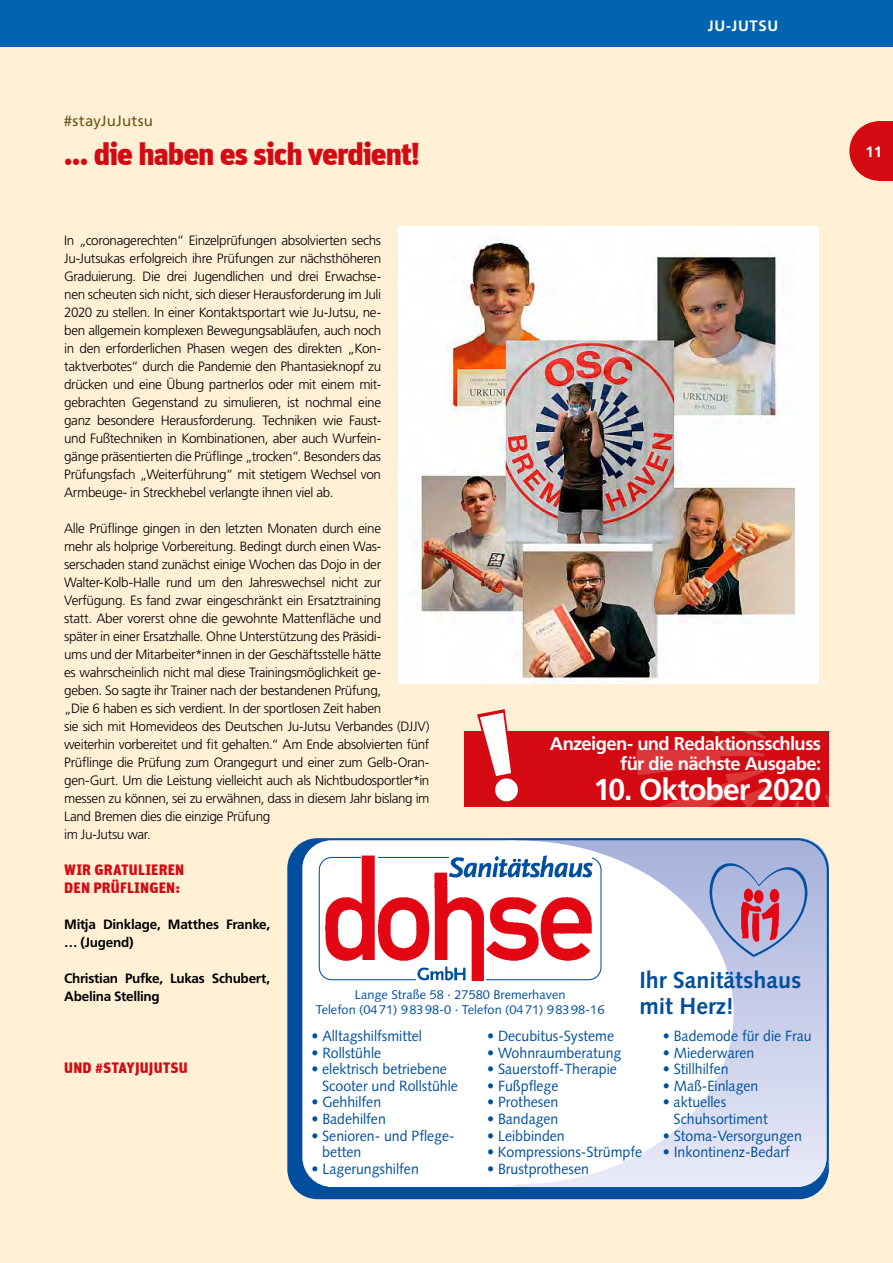
<style>
.page{position:relative;width:893px;height:1263px;background:#fff}
.page>*{position:absolute;margin:0;border:0;box-sizing:border-box;transform-origin:0 0}
.t1{font:900 31.5px "Unit";letter-spacing:-.035em;color:#d50911}
.t2{font:700 30.15px "Frutiger LT Std";letter-spacing:-.035em;color:#fff}
.t3{font:700 23.4px/25.5px "Syntax";color:#004f9f}
.t4{font:700 18.45px/20.1px "Frutiger LT Std";letter-spacing:-.03em;color:#fff;text-align:right}
.t5{font:900 15px/18px "Unit";letter-spacing:.01em;color:#d50911}
.t6{font:700 15px "Frutiger LT Std";letter-spacing:.045em;color:#fff}
.t7{font:15px "Frutiger LT Std";letter-spacing:.015em;color:#695819}
.t8{font:14.85px/16.5px "Syntax";color:#004f9f;scale:.95 1}
.t9{font:300 13.5px/18px "Frutiger LT Std";letter-spacing:-.025em;color:#000;text-align:justify}
.t10{font:700 13.5px/18px "Frutiger LT Std";letter-spacing:-.02em;color:#000}
.t11{font:12.75px/14.9px "Syntax";color:#004f9f;text-align:center}
</style>
<div class="page">
<div style="left:0;top:47px;width:893px;height:1216px;background:#fff0d6"></div>
<div style="left:0;top:0;width:893px;height:47px;background:#0064b0"></div>
<svg style="left:849px;top:121px;width:29px;height:60px;background:#df4040"></svg>
<div style="left:878px;top:121px;width:15px;height:60px;background:#d50911"></div>
<img style="left:398px;top:227px;width:420px;height:456px">
<div style="left:287px;top:838px;width:542px;height:361px;background:#004f9f;border-radius:30px"></div>
<svg style="left:299px;top:838px;width:530px;height:351px;background:#c9d2e9"></svg>
<div style="left:304px;top:840px;width:430px;height:344px;background:#fff;border-radius:50%"></div>
<svg style="left:319px;top:857px;width:282px;height:122px"></svg>
<img style="left:324px;top:854px;width:270px;height:128px">
<img style="left:708px;top:862px;width:102px;height:98px">
<div style="left:464px;top:731px;width:365px;height:76px;background:#d50911"></div>
<svg style="left:636px;top:731px;width:193px;height:76px"></svg>
<svg style="left:477px;top:709px;width:41px;height:93px"></svg>
<p class="t7" style="left:64px;top:112px;width:91px">#stayJuJutsu</p>
<h1 class="t1" style="left:64px;top:134px;width:358px">… die haben es sich verdient!</h1>
<p class="t6" style="left:702px;top:17px;width:77px">SENIOREN</p>
<p class="t6" style="left:708px;top:17px;width:72px">JU-JUTSU</p>
<p class="t9" style="left:64px;top:231px;width:318px">In „coronagerechten“ Einzelprüfungen absolvierten sechs Ju-Jutsukas erfolgreich ihre Prüfungen zur nächsthöheren Graduierung. Die drei Jugendlichen und drei Erwachse&shy;nen scheuten sich nicht, sich dieser Herausforderung im Juli 2020 zu stellen. In einer Kontaktsportart wie Ju-Jutsu, ne&shy;ben allgemein komplexen Bewegungsabläufen, auch noch in den erforderlichen Phasen wegen des direkten „Kon&shy;taktverbotes“ durch die Pandemie den Phantasieknopf zu drücken und eine Übung partnerlos oder mit einem mit&shy;gebrachten Gegenstand zu simulieren, ist nochmal eine ganz besondere Herausforderung. Techniken wie Faust&shy;und Fußtechniken in Kombinationen, aber auch Wurfein&shy;gänge präsentierten die Prüflinge „trocken“. Besonders das Prüfungsfach „Weiterführung“ mit stetigem Wechsel von Armbeuge- in Streckhebel verlangte ihnen viel ab.</p>
<p class="t9" style="left:64px;top:519px;width:367px;text-align:left">Alle Prüflinge gingen in den letzten Monaten durch eine<br>mehr als holprige Vorbereitung. Bedingt durch einen Was&shy;serschaden stand zunächst einige Wochen das Dojo in der Walter-Kolb-Halle rund um den Jahreswechsel nicht zur Verfügung. Es fand zwar eingeschränkt ein Ersatztraining<br>statt. Aber vorerst ohne die gewohnte Mattenfläche und<br>später in einer Ersatzhalle. Ohne Unterstützung des Präsidi-<br>ums und der Mitarbeiter*innen in der Geschäftsstelle hätte<br>es wahrscheinlich nicht mal diese Trainingsmöglichkeit ge-<br>geben. So sagte ihr Trainer nach der bestandenen Prüfung,<br>„Die 6 haben es sich verdient. In der sportlosen Zeit haben<br>sie sich mit Homevideos des Deutschen Ju-Jutsu Verbandes (DJJV) weiterhin vorbereitet und fit gehalten.“ Am Ende absolvierten fünf Prüflinge die Prüfung zum Orangegurt und einer zum Gelb-Oran&shy;gen-Gurt. Um die Leistung vielleicht auch als Nichtbudosportler*in messen zu können, sei zu erwähnen, dass in diesem Jahr bislang im Land Bremen dies die einzige Prüfung<br>im Ju-Jutsu war.</p>
<p class="t5" style="left:64px;top:860px;width:122px">WIR GRATULIEREN<br>DEN PRÜFLINGEN:</p>
<p class="t10" style="left:64px;top:915px;width:208px">Mitja Dinklage, Matthes Franke, … (Jugend)</p>
<p class="t10" style="left:64px;top:969px;width:208px">Christian Pufke, Lukas Schubert,<br>Abelina Stelling</p>
<h3 class="t4" style="left:550px;top:734px;width:273px">Anzeigen- und Redaktionsschluss für die nächste Ausgabe:</h3>
<h2 class="t2" style="left:593px;top:772px;width:229px">10. Oktober 2020</h2>
<h3 class="t3" style="left:639px;top:968px;width:164px">Ihr Sanitätshaus mit Herz!</h3>
<p class="t11" style="left:316px;top:987px;width:290px">Lange Straße 58 · 27580 Bremerhaven<br>Telefon (0471) 98398-0 · Telefon (0471) 98398-16</p>
<p class="t8" style="left:311px;top:1028px;width:118px">• Alltagshilfsmittel</p>
<p class="t8" style="left:311px;top:1044px;width:75px">• Rollstühle</p>
<p class="t8" style="left:322px;top:1061px;width:144px;text-indent:-11px">• elektrisch betriebene<br>Scooter und Rollstühle</p>
<p class="t8" style="left:311px;top:1094px;width:75px">• Gehhilfen</p>
<p class="t8" style="left:311px;top:1111px;width:80px">• Badehilfen</p>
<p class="t8" style="left:322px;top:1127px;width:141px;text-indent:-11px">• Senioren- und Pflege&shy;betten</p>
<p class="t8" style="left:311px;top:1160px;width:115px">• Lagerungshilfen</p>
<p class="t8" style="left:663px;top:1028px;width:158px">• Bademode für die Frau</p>
<p class="t8" style="left:663px;top:1044px;width:98px">• Miederwaren</p>
<p class="t8" style="left:663px;top:1061px;width:71px">• Stillhilfen</p>
<p class="t8" style="left:663px;top:1077px;width:102px">• Maß-Einlagen</p>
<p class="t8" style="left:674px;top:1094px;width:101px;text-indent:-11px">• aktuelles<br>Schuhsortiment</p>
<p class="t8" style="left:663px;top:1127px;width:148px">• Stoma-Versorgungen</p>
<p class="t8" style="left:663px;top:1144px;width:135px">• Inkontinenz-Bedarf</p>
<p class="t8" style="left:487px;top:1028px;width:135px">• Decubitus-Systeme</p>
<p class="t8" style="left:487px;top:1044px;width:143px">• Wohnraumberatung</p>
<p class="t8" style="left:487px;top:1061px;width:138px">• Sauerstoff-Therapie</p>
<p class="t8" style="left:487px;top:1077px;width:77px">• Fußpflege</p>
<p class="t8" style="left:487px;top:1094px;width:76px">• Prothesen</p>
<p class="t8" style="left:487px;top:1111px;width:77px">• Bandagen</p>
<p class="t8" style="left:487px;top:1127px;width:83px">• Leibbinden</p>
<p class="t8" style="left:487px;top:1144px;width:165px">• Kompressions-Strümpfe</p>
<p class="t8" style="left:487px;top:1160px;width:109px">• Brustprothesen</p>
<p class="t5" style="left:64px;top:1058px;width:125px">UND #STAYJUJUTSU</p>
<p class="t6" style="left:865px;top:143px;width:18px">11</p>
</div>
